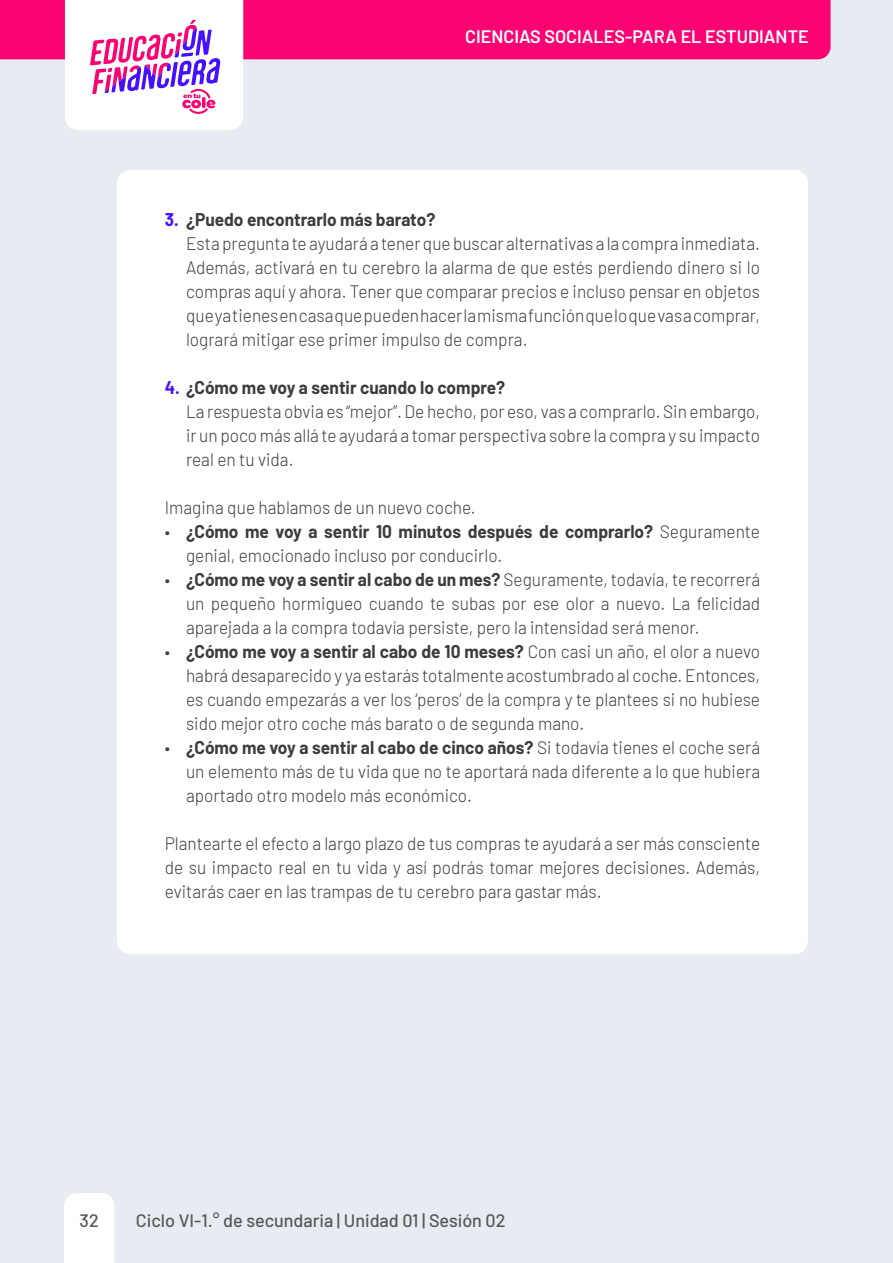
<style>
.page{position:relative;width:893px;height:1263px;background:#e6ecf2}
.page>*{position:absolute;margin:0;border:0;box-sizing:border-box;transform-origin:0 0}
.t1{font:300 18px/24px "Barlow";color:#3c3c3b;text-align:justify;scale:.96 1}
.t2{font:500 18px "Barlow";color:#575756}
.t3{font:600 18px "Barlow";color:#fff}
.s1{font-weight:700;color:#450fff}
.s2{font-weight:700}
</style>
<div class="page">
<div style="left:0;top:0;width:831px;height:59px;background:#fa0373"></div>
<svg style="left:65px;top:0;width:178px;height:130px"></svg>
<div style="left:64px;top:1193px;width:50px;height:70px;background:#fff"></div>
<div style="left:117px;top:170px;width:691px;height:784px;background:#fff;border-radius:13px"></div>
<p class="t3" style="left:465px;top:23px;width:345px">CIENCIAS SOCIALES-PARA EL ESTUDIANTE</p>
<p class="t1" style="left:186px;top:207px;width:599px;text-align:left;text-indent:-21px"><span class="s1">3.</span> <span class="s2">¿Puedo encontrarlo más barato?<br></span>Esta pregunta te ayudará a tener que buscar alternativas a la compra inmediata.<br>Además, activará en tu cerebro la alarma de que estés perdiendo dinero si lo compras aquí y ahora. Tener que comparar precios e incluso pensar en objetos que ya tienes en casa que pueden hacer la misma función que lo que vas a comprar, logrará mitigar ese primer impulso de compra.</p>
<p class="t1" style="left:186px;top:375px;width:599px;text-align:left;text-indent:-21px"><span class="s1">4.</span> <span class="s2">¿Cómo me voy a sentir cuando lo compre?<br></span>La respuesta obvia es “mejor”. De hecho, por eso, vas a comprarlo. Sin embargo, ir un poco más allá te ayudará a tomar perspectiva sobre la compra y su impacto real en tu vida.</p>
<p class="t1" style="left:165px;top:495px;width:325px">Imagina que hablamos de un nuevo coche.</p>
<p class="t1" style="left:186px;top:519px;width:599px;text-indent:-21px">• <span class="s2">¿Cómo me voy a sentir 10 minutos después de comprarlo?</span> Seguramente genial, emocionado incluso por conducirlo.</p>
<p class="t1" style="left:186px;top:567px;width:600px;text-indent:-21px">• <span class="s2">¿Cómo me voy a sentir al cabo de un mes?</span> Seguramente, todavía, te recorrerá un pequeño hormigueo cuando te subas por ese olor a nuevo. La felicidad aparejada a la compra todavía persiste, pero la intensidad será menor.</p>
<p class="t1" style="left:186px;top:638px;width:600px;text-indent:-21px">• <span class="s2">¿Cómo me voy a sentir al cabo de 10 meses?</span> Con casi un año, el olor a nuevo habrá desaparecido y ya estarás totalmente acostumbrado al coche. Entonces, es cuando empezarás a ver los ‘peros’ de la compra y te plantees si no hubiese sido mejor otro coche más barato o de segunda mano.</p>
<p class="t1" style="left:186px;top:734px;width:600px;text-indent:-21px">• <span class="s2">¿Cómo me voy a sentir al cabo de cinco años?</span> Si todavía tienes el coche será un elemento más de tu vida que no te aportará nada diferente a lo que hubiera aportado otro modelo más económico.</p>
<p class="t1" style="left:165px;top:830px;width:622px">Plantearte el efecto a largo plazo de tus compras te ayudará a ser más consciente de su impacto real en tu vida y así podrás tomar mejores decisiones. Además, evitarás caer en las trampas de tu cerebro para gastar más.</p>
<p class="t2" style="left:80px;top:1207px;width:21px">32</p>
<p class="t2" style="left:136px;top:1207px;width:371px">Ciclo VI-1.° de secundaria | Unidad 01 | Sesión 02</p>
</div>
